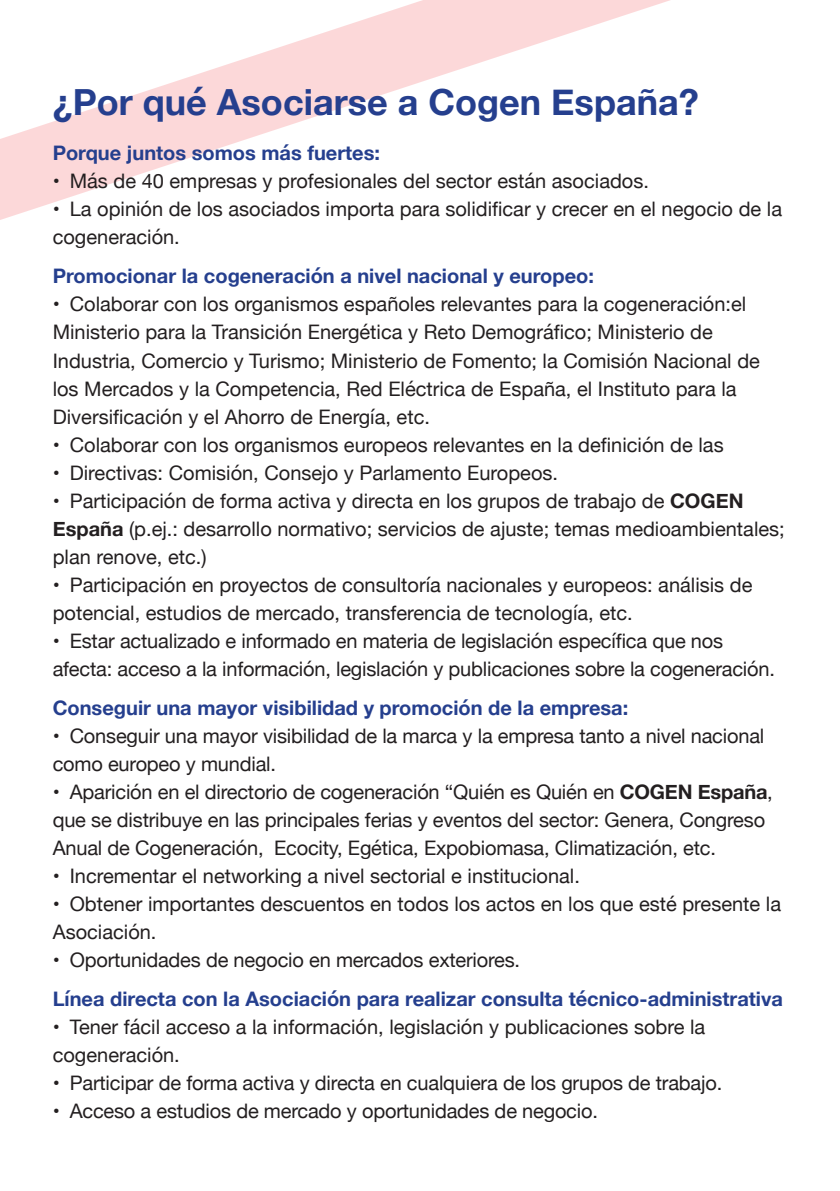
<style>
.page{position:relative;width:840px;height:1191px;background:#fff}
.page>*{position:absolute;margin:0;border:0;box-sizing:border-box;transform-origin:0 0}
.t1{font:700 36px "Helvetica Neue";color:#253f8e}
.t2{font:20px/28px "Helvetica Neue";color:#231f20}
.t3{font:700 20px "Helvetica Neue";color:#253f8e}
.s1{font-weight:700}
</style>
<div class="page">
<svg style="left:0;top:0;width:670px;height:220px"></svg>
<p class="t1" style="left:53px;top:74px;width:647px">¿Por qué Asociarse a Cogen España?</p>
<p class="t3" style="left:53px;top:137px;width:329px">Porque juntos somos más fuertes:</p>
<p class="t2" style="left:53px;top:168px;width:597px">• Más de 40 empresas y profesionales del sector están asociados.</p>
<p class="t2" style="left:53px;top:196px;width:730px">• La opinión de los asociados importa para solidificar y crecer en el negocio de la cogeneración.</p>
<p class="t3" style="left:53px;top:261px;width:542px">Promocionar la cogeneración a nivel nacional y europeo:</p>
<p class="t2" style="left:53px;top:291px;width:708px">• Colaborar con los organismos españoles relevantes para la cogeneración:el Ministerio para la Transición Energética y Reto Demográfico; Ministerio de Industria, Comercio y Turismo; Ministerio de Fomento; la Comisión Nacional de los Mercados y la Competencia, Red Eléctrica de España, el Instituto para la Diversificación y el Ahorro de Energía, etc.</p>
<p class="t2" style="left:53px;top:431px;width:672px">• Colaborar con los organismos europeos relevantes en la definición de las</p>
<p class="t2" style="left:53px;top:459px;width:506px">• Directivas: Comisión, Consejo y Parlamento Europeos.</p>
<p class="t2" style="left:53px;top:487px;width:733px">• Participación de forma activa y directa en los grupos de trabajo de <span class="s1">COGEN<br>España</span> (p.ej.: desarrollo normativo; servicios de ajuste; temas medioambientales; plan renove, etc.)</p>
<p class="t2" style="left:53px;top:571px;width:700px">• Participación en proyectos de consultoría nacionales y europeos: análisis de potencial, estudios de mercado, transferencia de tecnología, etc.</p>
<p class="t2" style="left:53px;top:627px;width:723px">• Estar actualizado e informado en materia de legislación específica que nos afecta: acceso a la información, legislación y publicaciones sobre la cogeneración.</p>
<p class="t3" style="left:53px;top:692px;width:577px">Conseguir una mayor visibilidad y promoción de la empresa:</p>
<p class="t2" style="left:53px;top:723px;width:712px">• Conseguir una mayor visibilidad de la marca y la empresa tanto a nivel nacional como europeo y mundial.</p>
<p class="t2" style="left:53px;top:779px;width:721px">• Aparición en el directorio de cogeneración “Quién es Quién en <span class="s1">COGEN España</span>, que se distribuye en las principales ferias y eventos del sector: Genera, Congreso<br>Anual de Cogeneración, Ecocity, Egética, Expobiomasa, Climatización, etc.</p>
<p class="t2" style="left:53px;top:863px;width:528px">• Incrementar el networking a nivel sectorial e institucional.</p>
<p class="t2" style="left:53px;top:891px;width:729px">• Obtener importantes descuentos en todos los actos en los que esté presente la<br>Asociación.</p>
<p class="t2" style="left:53px;top:947px;width:468px">• Oportunidades de negocio en mercados exteriores.</p>
<p class="t3" style="left:53px;top:983px;width:731px">Línea directa con la Asociación para realizar consulta técnico-administrativa</p>
<p class="t2" style="left:53px;top:1014px;width:653px">• Tener fácil acceso a la información, legislación y publicaciones sobre la cogeneración.</p>
<p class="t2" style="left:53px;top:1070px;width:670px">• Participar de forma activa y directa en cualquiera de los grupos de trabajo.</p>
<p class="t2" style="left:53px;top:1098px;width:546px">• Acceso a estudios de mercado y oportunidades de negocio.</p>
</div>
